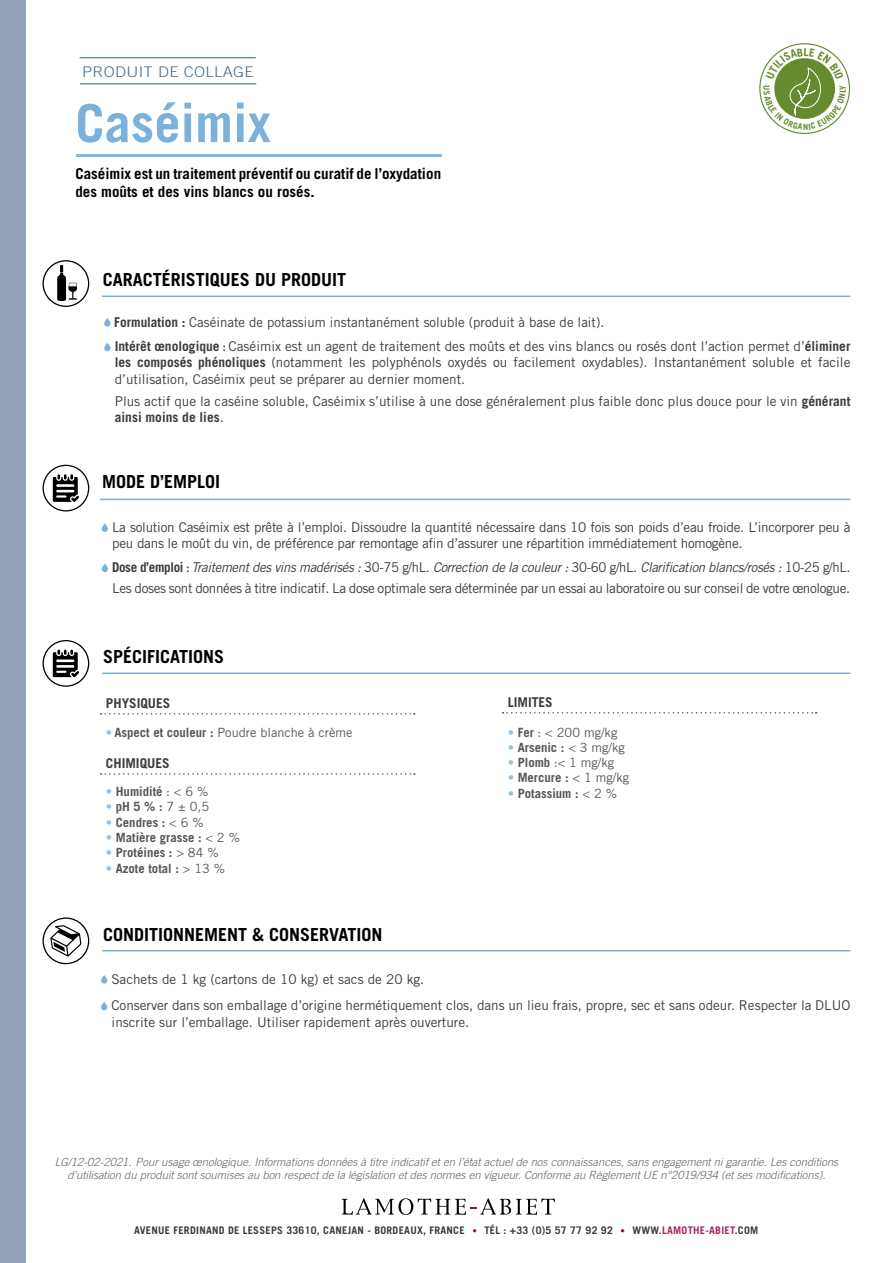
<style>
.page{position:relative;width:893px;height:1263px;background:#fff}
.page>*{position:absolute;margin:0;border:0;box-sizing:border-box;transform-origin:0 0}
.t1{font:700 52.5px "Trade Gothic LT Std";color:#7ab2dc}
.t2{font:700 18px "Trade Gothic LT Std";color:#000}
.t3{font:700 15px/18px "Trade Gothic LT Std";color:#000}
.t4{font:300 14.7px "Trade Gothic LT Std";letter-spacing:.02em;color:#416f90;scale:1.12 1}
.t5{font:13.5px/16.2px "Trade Gothic LT Std";color:#3c3c3b}
.t6{font:13.5px/20.4px "Trade Gothic LT Std";letter-spacing:-.025em;color:#3c3c3b}
.t7{font:13.5px/16.2px "Trade Gothic LT Std";letter-spacing:-.02em;color:#3c3c3b}
.t8{font:700 13.5px "Trade Gothic LT Std";color:#3c3c3b}
.t9{font:700 12.75px "Trade Gothic LT Std";color:#575756}
.t10{font:12.75px "Trade Gothic LT Std";color:#575756}
.t11{font:italic 300 11.25px/13.5px "Trade Gothic LT Std";color:#646363;text-align:center}
.t12{font:700 10.5px "Trade Gothic LT Std";letter-spacing:.025em;color:#3c3c3b}
.s1{font-weight:700}
.s2{font-family:"Trade Gothic LT Std Bd Cn 20"}
.s3{font-style:italic}
.s4{font-weight:700;color:#99c1e8}
.s5{color:#99c1e8}
.s6{font-weight:400}
.s7{font-family:"Trade Gothic LT Std Cn 18";font-weight:400;font-size:9px;color:#9b0058}
.s8{color:#a42664}
</style>
<div class="page">
<div style="left:0;top:0;width:26px;height:1263px;background:#91a2b9"></div>
<svg style="left:104px;top:318px;width:7px;height:9px"></svg>
<svg style="left:104px;top:343px;width:7px;height:8px"></svg>
<svg style="left:43px;top:260px;width:46px;height:47px"></svg>
<hr style="left:102px;top:296px;width:748px;height:1px;background:#7ab2dc">
<svg style="left:102px;top:523px;width:6px;height:9px"></svg>
<div style="left:102px;top:564px;width:6px;height:8px;background:#7ab2e1;border-radius:3px"></div>
<svg style="left:43px;top:465px;width:46px;height:46px"></svg>
<hr style="left:100px;top:499px;width:750px;height:1px;background:#7ab2dc">
<hr style="left:76px;top:154px;width:366px;height:2px;background:#86b7e3">
<svg style="left:101px;top:975px;width:6px;height:8px"></svg>
<div style="left:101px;top:1002px;width:6px;height:8px;background:#7ab2e1;border-radius:3px"></div>
<svg style="left:43px;top:917px;width:46px;height:47px"></svg>
<hr style="left:102px;top:950px;width:748px;height:1px;background:#7ab2dc">
<svg style="left:43px;top:640px;width:46px;height:47px"></svg>
<hr style="left:102px;top:672px;width:748px;height:2px;background:#7ab2dc">
<svg style="left:101px;top:713px;width:314px;height:2px"></svg>
<svg style="left:502px;top:712px;width:315px;height:1px"></svg>
<svg style="left:101px;top:773px;width:314px;height:2px"></svg>
<hr style="left:80px;top:57px;width:176px;height:1px;background:#437091">
<hr style="left:80px;top:83px;width:176px;height:1px;background:#437091">
<svg style="left:342px;top:1198px;width:213px;height:17px"></svg>
<svg style="left:759px;top:43px;width:91px;height:91px"></svg>
<p class="t4" style="left:82px;top:63px;width:155px">PRODUIT DE COLLAGE</p>
<h1 class="t1" style="left:75px;top:91px;width:197px">Caséimix</h1>
<p class="t3" style="left:75px;top:164px;width:367px">Caséimix est un traitement préventif ou curatif de l’oxydation des moûts et des vins blancs ou rosés.</p>
<h2 class="t2" style="left:103px;top:269px;width:245px">CARACTÉRISTIQUES DU PRODUIT</h2>
<p class="t5" style="left:114px;top:309px;width:738px;line-height:24.8px"><span class="s1">Formulation :</span> Caséinate de potassium instantanément soluble (produit à base de lait).<br><span class="s1">Intérêt œnologique</span> <span class="s2">:</span> Caséimix est un agent de traitement des moûts et des vins blancs ou rosés dont l’action permet d’<span class="s1">éliminer</span></p>
<p class="t5" style="left:115px;top:354px;width:737px"><span class="s1">les composés phénoliques</span> (notamment les polyphénols oxydés ou facilement oxydables). Instantanément soluble et facile d’utilisation, Caséimix peut se préparer au dernier moment.</p>
<p class="t5" style="left:115px;top:393px;width:737px">Plus actif que la caséine soluble, Caséimix s’utilise à une dose généralement plus faible donc plus douce pour le vin <span class="s1">générant ainsi moins de lies</span>.</p>
<h2 class="t2" style="left:102px;top:471px;width:120px">MODE D’EMPLOI</h2>
<p class="t7" style="left:112px;top:519px;width:740px">La solution Caséimix est prête à l’emploi. Dissoudre la quantité nécessaire dans 10 fois son poids d’eau froide. L’incorporer peu à peu dans le moût du vin, de préférence par remontage afin d’assurer une répartition immédiatement homogène.</p>
<p class="t6" style="left:112px;top:557px;width:740px"><span class="s1">Dose d’emploi</span> <span class="s2">:</span> <span class="s3">Traitement des vins madérisés :</span> 30-75 g/hL. <span class="s3">Correction de la couleur :</span> 30-60 g/hL. <span class="s3">Clarification blancs/rosés :</span> 10-25 g/hL.<br>Les doses sont données à titre indicatif. La dose optimale sera déterminée par un essai au laboratoire ou sur conseil de votre œnologue.</p>
<h2 class="t2" style="left:103px;top:646px;width:123px">SPÉCIFICATIONS</h2>
<p class="t8" style="left:106px;top:695px;width:66px">PHYSIQUES</p>
<p class="t10" style="left:106px;top:724px;width:248px"><span class="s4">•</span> <span class="s1">Aspect et couleur :</span> Poudre blanche à crème</p>
<p class="t8" style="left:106px;top:755px;width:65px">CHIMIQUES</p>
<p class="t9" style="left:106px;top:784px;width:104px"><span class="s5">•</span> Humidité <span class="s6">: &lt; 6 %</span></p>
<p class="t9" style="left:106px;top:799px;width:105px"><span class="s5">•</span> pH 5 % : <span class="s6">7 ± 0,5</span></p>
<p class="t9" style="left:106px;top:814px;width:99px"><span class="s5">•</span> Cendres : <span class="s6">&lt; 6 %</span></p>
<p class="t9" style="left:106px;top:830px;width:136px"><span class="s5">•</span> Matière grasse : <span class="s6">&lt; 2 %</span></p>
<p class="t9" style="left:106px;top:845px;width:114px"><span class="s5">•</span> Protéines : <span class="s6">&gt; 84 %</span></p>
<p class="t9" style="left:106px;top:860px;width:121px"><span class="s5">•</span> Azote total : <span class="s6">&gt; 13 %</span></p>
<h2 class="t2" style="left:103px;top:923px;width:281px">CONDITIONNEMENT &amp; CONSERVATION</h2>
<p class="t8" style="left:508px;top:694px;width:47px">LIMITES</p>
<p class="t10" style="left:508px;top:724px;width:111px"><span class="s4">•</span> <span class="s1">Fer</span> : &lt; 200 mg/kg</p>
<p class="t9" style="left:508px;top:739px;width:119px"><span class="s5">•</span> Arsenic : <span class="s6">&lt; 3 mg/kg</span></p>
<p class="t10" style="left:508px;top:755px;width:108px"><span class="s4">•</span> <span class="s1">Plomb</span> :&lt; 1 mg/kg</p>
<p class="t9" style="left:508px;top:770px;width:123px"><span class="s5">•</span> Mercure : <span class="s6">&lt; 1 mg/kg</span></p>
<p class="t9" style="left:508px;top:785px;width:111px"><span class="s5">•</span> Potassium : <span class="s6">&lt; 2 %</span></p>
<p class="t5" style="left:111px;top:965px;width:741px;line-height:26.7px">Sachets de 1 kg (cartons de 10 kg) et sacs de 20 kg.<br>Conserver dans son emballage d’origine hermétiquement clos, dans un lieu frais, propre, sec et sans odeur. Respecter la DLUO</p>
<p class="t5" style="left:112px;top:1013px;width:359px">inscrite sur l’emballage. Utiliser rapidement après ouverture.</p>
<p class="t11" style="left:55px;top:1155px;width:785px">LG/12-02-2021. Pour usage œnologique. Informations données à titre indicatif et en l’état actuel de nos connaissances, sans engagement ni garantie. Les conditions d’utilisation du produit sont soumises au bon respect de la législation et des normes en vigueur. Conforme au Règlement UE n°2019/934 (et ses modifications).</p>
<p class="t12" style="left:134px;top:1224px;width:626px">AVENUE FERDINAND DE LESSEPS 33610, CANEJAN - BORDEAUX, FRANCE <span class="s7">•</span> TÉL : +33 (0)5 57 77 92 92 <span class="s7">•</span> WWW<span class="s8">.LAMOTHE-ABIET</span>.COM</p>
</div>
